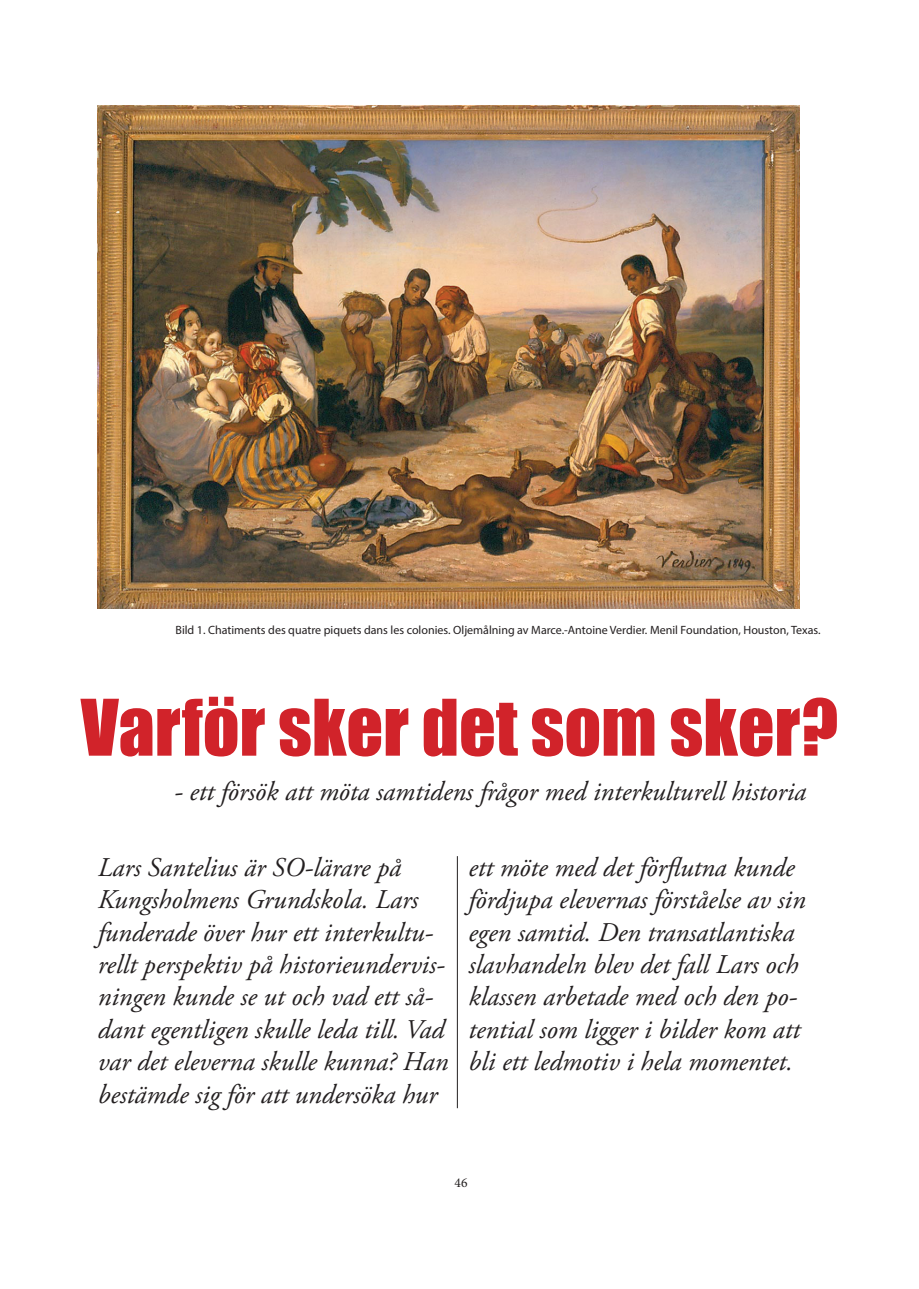
<style>
.page{position:relative;width:919px;height:1289px;background:#fff}
.page>*{position:absolute;margin:0;border:0;box-sizing:border-box;transform-origin:0 0}
.t1{font:72px "Impact";color:#d1232a}
.t2{font:italic 27px/32.4px "Adobe Garamond Pro";color:#231f20}
.t3{font:13.5px "Minion Pro";color:#231f20}
.t4{font:12px "Myriad Pro";color:#231f20}
</style>
<div class="page">
<hr style="left:457px;top:856px;width:1px;height:252px;background:#231f20">
<img style="left:98px;top:105px;width:701px;height:503px">
<p class="t4" style="left:175px;top:622px;width:646px">Bild 1. Chatiments des quatre piquets dans les colonies. Oljemålning av Marce.-Antoine Verdier. Menil Foundation, Houston, Texas.</p>
<h1 class="t1" style="left:81px;top:671px;width:758px">Varför sker det som sker?</h1>
<p class="t2" style="left:174px;top:776px;width:633px">- ett försök att möta samtidens frågor med interkulturell historia</p>
<p class="t2" style="left:98px;top:851px;width:352px">Lars Santelius är SO-lärare på Kungsholmens Grundskola. Lars funderade över hur ett interkultu&shy;rellt perspektiv på historieundervis&shy;ningen kunde se ut och vad ett så&shy;dant egentligen skulle leda till. Vad var det eleverna skulle kunna? Han bestämde sig för att undersöka hur</p>
<p class="t2" style="left:468px;top:851px;width:338px">ett möte med det förflutna kunde fördjupa elevernas förståelse av sin egen samtid. Den transatlantiska slavhandeln blev det fall Lars och klassen arbetade med och den po&shy;tential som ligger i bilder kom att bli ett ledmotiv i hela momentet.</p>
<p class="t3" style="left:454px;top:1173px;width:14px">46</p>
</div>
